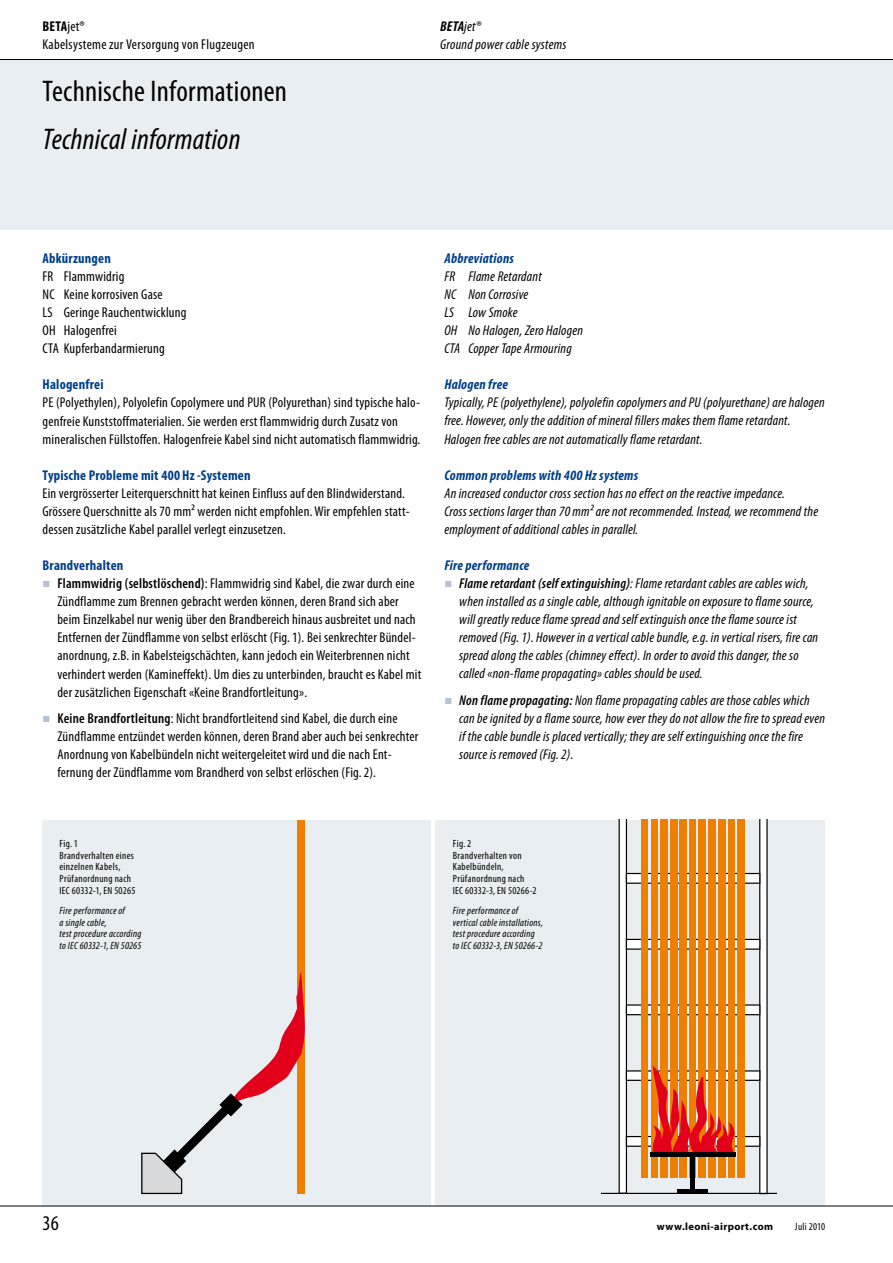
<style>
.page{position:relative;width:893px;height:1263px;background:#fff}
.page>*{position:absolute;margin:0;border:0;box-sizing:border-box;transform-origin:0 0}
.t1{font:condensed 30px "Myriad Pro";letter-spacing:.01em;color:#000}
.t2{font:italic condensed 30px "Myriad Pro";letter-spacing:.005em;color:#000}
.t3{font:condensed 21px "Myriad Pro";color:#000}
.t4{font:condensed 14.25px/18px "Myriad Pro";letter-spacing:.015em;color:#000}
.t5{font:italic condensed 14.25px/18px "Myriad Pro";letter-spacing:.015em;color:#000}
.t6{font:700 condensed 14.25px "Myriad Pro";letter-spacing:.015em;color:#003f89}
.t7{font:italic 700 condensed 14.25px "Myriad Pro";letter-spacing:.015em;color:#003f89}
.t8{font:italic condensed 10.5px/11.7px "Myriad Pro";letter-spacing:.025em;color:#000}
.t9{font:condensed 10.5px/11.7px "Myriad Pro";letter-spacing:.03em;color:#000}
.t10{font:700 10.5px "Myriad Pro";letter-spacing:.035em;color:#000}
.s1{font-weight:700}
.s2{font-weight:700;color:#003f89}
.s3{font-weight:600}
</style>
<div class="page">
<div style="left:435px;top:820px;width:390px;height:386px;background:#e8eef1"></div>
<div style="left:43px;top:820px;width:388px;height:386px;background:#e8eef1"></div>
<div style="left:0;top:60px;width:893px;height:170px;background:#e8eef1"></div>
<hr style="left:0;top:59px;width:893px;height:1px;background:#000">
<hr style="left:0;top:1206px;width:893px;height:1px;background:#000">
<div style="left:297px;top:820px;width:8px;height:374px;background:#ee7f00"></div>
<svg style="left:141px;top:972px;width:164px;height:223px"></svg>
<svg style="left:602px;top:819px;width:175px;height:375px"></svg>
<div style="left:650px;top:1152px;width:86px;height:5px;background:#000"></div>
<hr style="left:690px;top:1157px;width:4px;height:32px;background:#000">
<hr style="left:677px;top:1189px;width:30px;height:4px;background:#000">
<p class="t4" style="left:43px;top:17px;width:214px"><span class="s1">BETA</span>jet®<br>Kabelsysteme zur Versorgung von Flugzeugen</p>
<p class="t5" style="left:440px;top:17px;width:128px"><span class="s1">BETA</span>jet®<br>Ground power cable systems</p>
<h1 class="t1" style="left:43px;top:73px;width:246px">Technische Informationen</h1>
<h1 class="t2" style="left:43px;top:121px;width:199px">Technical information</h1>
<p class="t6" style="left:43px;top:249px;width:70px">Abkürzungen</p>
<p class="t4" style="left:43px;top:267px;width:146px">FR Flammwidrig<br>NC Keine korrosiven Gase<br>LS Geringe Rauchentwicklung<br>OH Halogenfrei<br>CTA Kupferbandarmierung</p>
<p class="t6" style="left:43px;top:376px;width:63px">Halogenfrei</p>
<p class="t4" style="left:43px;top:394px;width:379px">PE (Polyethylen), Polyolefin Copolymere und PUR (Polyurethan) sind typische halo&shy;genfreie Kunststoffmaterialien. Sie werden erst flammwidrig durch Zusatz von mineralischen Füllstoffen. Halogenfreie Kabel sind nicht automatisch flammwidrig.</p>
<p class="t6" style="left:43px;top:466px;width:210px">Typische Probleme mit 400 Hz-Systemen</p>
<p class="t4" style="left:43px;top:484px;width:369px">Ein vergrösserter Leiterquerschnitt hat keinen Einfluss auf den Blindwiderstand.<br>Grössere Querschnitte als 70 mm² werden nicht empfohlen. Wir empfehlen statt&shy;dessen zusätzliche Kabel parallel verlegt einzusetzen.</p>
<p class="t4" style="left:57px;top:556px;width:366px;text-indent:-15px"><span class="s2">Brandverhalten<br></span><span class="s3">Flammwidrig (selbstlöschend)</span>: Flammwidrig sind Kabel, die zwar durch eine Zündflamme zum Brennen gebracht werden können, deren Brand sich aber beim Einzelkabel nur wenig über den Brandbereich hinaus ausbreitet und nach Entfernen der Zündflamme von selbst erlöscht (Fig.1). Bei senkrechter Bündel&shy;anordnung, z.B. in Kabelsteigschächten, kann jedoch ein Weiterbrennen nicht verhindert werden (Kamineffekt). Um dies zu unterbinden, braucht es Kabel mit der zusätzlichen Eigenschaft «Keine Brandfortleitung».</p>
<p class="t4" style="left:57px;top:709px;width:363px"><span class="s3">Keine Brandfortleitung</span>: Nicht brandfortleitend sind Kabel, die durch eine Zündflamme entzündet werden können, deren Brand aber auch bei senkrechter Anordnung von Kabelbündeln nicht weitergeleitet wird und die nach Ent&shy;fernung der Zündflamme vom Brandherd von selbst erlöschen (Fig.2).</p>
<p class="t7" style="left:444px;top:249px;width:71px">Abbreviations</p>
<p class="t5" style="left:444px;top:267px;width:140px">FR Flame Retardant<br>NC Non Corrosive<br>LS Low Smoke<br>OH No Halogen, Zero Halogen<br>CTA Copper Tape Armouring</p>
<p class="t7" style="left:444px;top:376px;width:65px">Halogen free</p>
<p class="t5" style="left:444px;top:393px;width:382px">Typically, PE (polyethylene), polyolefin copolymers and PU (polyurethane) are halogen free. However, only the addition of mineral fillers makes them flame retardant.<br>Halogen free cables are not automatically flame retardant.</p>
<p class="t7" style="left:444px;top:466px;width:195px">Common problems with 400 Hz systems</p>
<p class="t5" style="left:444px;top:484px;width:375px">An increased conductor cross section has no effect on the reactive impedance.<br>Cross sections larger than 70 mm² are not recommended. Instead, we recommend the employment of additional cables in parallel.</p>
<p class="t5" style="left:459px;top:556px;width:360px;text-indent:-15px"><span class="s2">Fire performance<br></span><span class="s3">Flame retardant (self extinguishing)</span>: Flame retardant cables are cables wich, when installed as a single cable, although ignitable on exposure to flame source, will greatly reduce flame spread and self extinguish once the flame source ist removed (Fig.1). However in a vertical cable bundle, e.g. in vertical risers, fire can spread along the cables (chimney effect). In order to avoid this danger, the so called «non-flame propagating» cables should be used.</p>
<p class="t5" style="left:459px;top:691px;width:367px"><span class="s3">Non flame propagating:</span> Non flame propagating cables are those cables which can be ignited by a flame source, how ever they do not allow the fire to spread even if the cable bundle is placed vertically; they are self extinguishing once the fire source is removed (Fig.2).</p>
<p class="t9" style="left:60px;top:837px;width:77px">Fig.1<br>Brandverhalten eines einzelnen Kabels,<br>Prüfanordnung nach<br>IEC 60332-1, EN 50265</p>
<p class="t8" style="left:60px;top:904px;width:84px">Fire performance of<br>a single cable,<br>test procedure according to IEC 60332-1, EN 50265</p>
<p class="t9" style="left:453px;top:837px;width:85px">Fig.2<br>Brandverhalten von<br>Kabelbündeln,<br>Prüfanordnung nach<br>IEC 60332-3, EN 50266-2</p>
<p class="t8" style="left:453px;top:904px;width:92px">Fire performance of vertical cable installations, test procedure according to IEC 60332-3, EN 50266-2</p>
<h2 class="t3" style="left:43px;top:1210px;width:18px">36</h2>
<p class="t10" style="left:657px;top:1219px;width:118px">www.leoni-airport.com</p>
<p class="t9" style="left:795px;top:1220px;width:32px">Juli 2010</p>
</div>
